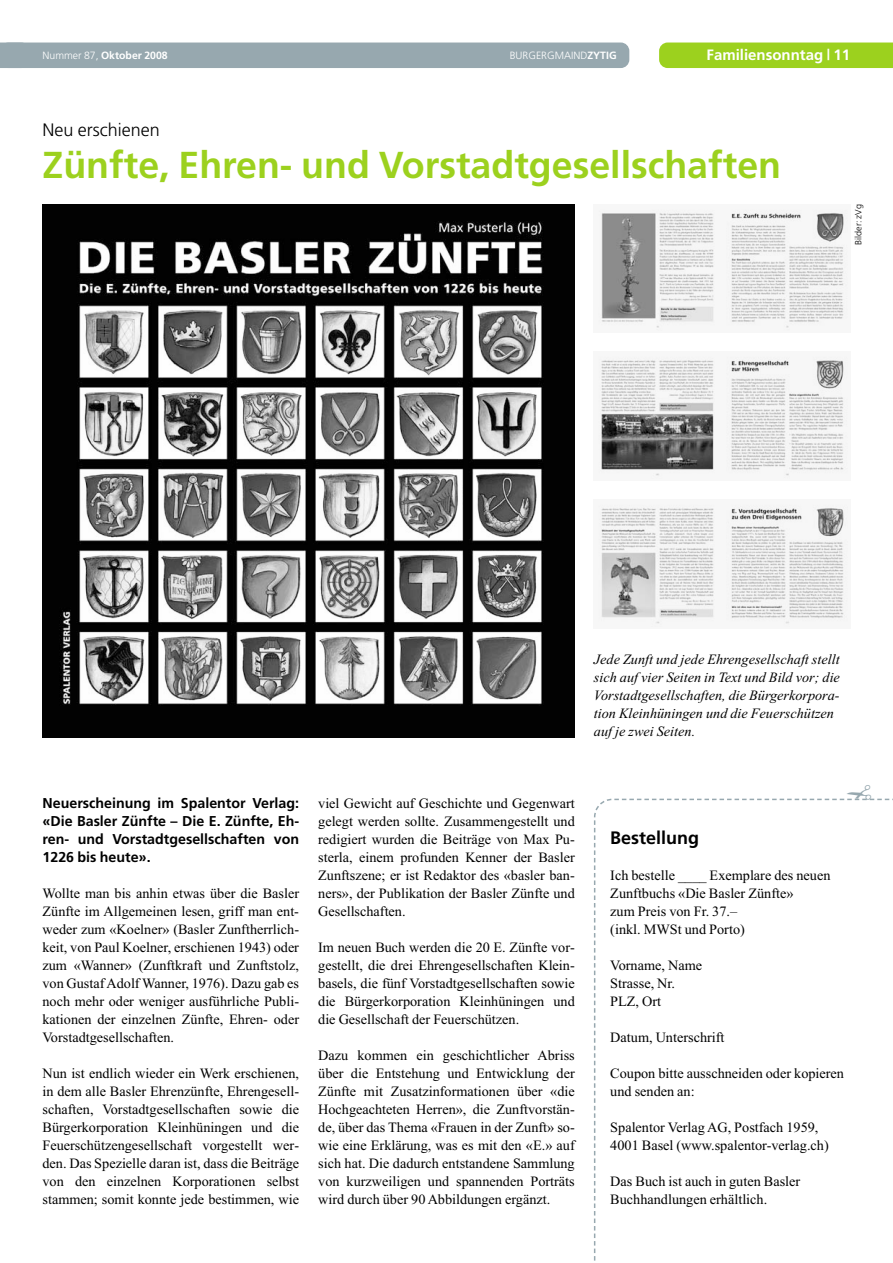
<style>
.page{position:relative;width:893px;height:1263px;background:#fff}
.page>*{position:absolute;margin:0;border:0;box-sizing:border-box;transform-origin:0 0}
.t1{font:700 37.5px "Frutiger";color:#9cd11e}
.t2{font:300 18px "Frutiger";color:#000}
.t3{font:700 18px "Frutiger";color:#000}
.t4{font:700 15px "Frutiger";color:#fff}
.t5{font:14.25px/18px "Times New Roman";color:#000;text-align:justify}
.t6{font:italic 14.25px/18px "Times New Roman";color:#000}
.t7{font:700 14.25px/18px "Frutiger";color:#000;text-align:justify}
.t8{font:700 10.5px "Frutiger";color:#fff}
.t9{font:300 10.5px "Frutiger";color:#fff}
.t10{font:300 9px "Frutiger";color:#000}
.s1{font-weight:300}
.s2{font-weight:700}
</style>
<div class="page">
<div style="left:0;top:43px;width:629px;height:25px;background:#97a8af;border-radius:9px"></div>
<div style="left:659px;top:43px;width:234px;height:25px;background:#9cd11e"></div>
<img style="left:43px;top:204px;width:532px;height:533px">
<img style="left:599px;top:210px;width:249px;height:121px">
<img style="left:599px;top:357px;width:249px;height:122px">
<img style="left:599px;top:505px;width:249px;height:122px">
<svg style="left:594px;top:798px;width:299px;height:463px"></svg>
<svg style="left:0;top:43px;width:6px;height:25px"></svg>
<svg style="left:847px;top:798px;width:24px;height:2px"></svg>
<p class="t8" style="left:43px;top:51px;width:127px"><span class="s1">Nummer 87,</span> Oktober 2008</p>
<p class="t9" style="left:510px;top:51px;width:108px">BURGERGMAIND<span class="s2">ZYTIG</span></p>
<p class="t4" style="left:706px;top:49px;width:145px">Familiensonntag | 11</p>
<p class="t2" style="left:43px;top:122px;width:119px">Neu erschienen</p>
<h1 class="t1" style="left:43px;top:150px;width:740px">Zünfte, Ehren- und Vorstadtgesellschaften</h1>
<p class="t10" style="left:855px;top:245px;width:42px;rotate:-90deg">Bilder: zVg</p>
<p class="t6" style="left:594px;top:650px;width:248px">Jede Zunft und jede Ehrengesellschaft stellt sich auf vier Seiten in Text und Bild vor; die Vorstadtgesellschaften, die Bürgerkorpora&shy;tion Kleinhüningen und die Feuerschützen auf je zwei Seiten.</p>
<p class="t7" style="left:43px;top:795px;width:258px">Neuerscheinung im Spalentor Verlag: «Die Basler Zünfte – Die E. Zünfte, Eh&shy;ren- und Vorstadtgesellschaften von 1226 bis heute».</p>
<p class="t5" style="left:43px;top:884px;width:258px">Wollte man bis anhin etwas über die Basler Zünfte im Allgemeinen lesen, griff man ent&shy;weder zum «Koelner» (Basler Zunftherrlich&shy;keit, von Paul Koelner, erschienen 1943) oder zum «Wanner» (Zunftkraft und Zunftstolz, von Gustaf Adolf Wanner, 1976). Dazu gab es noch mehr oder weniger ausführliche Publi&shy;kationen der einzelnen Zünfte, Ehren- oder Vorstadtgesellschaften.</p>
<p class="t5" style="left:43px;top:1064px;width:258px">Nun ist endlich wieder ein Werk erschienen, in dem alle Basler Ehrenzünfte, Ehrengesell&shy;schaften, Vorstadtgesellschaften sowie die Bürgerkorporation Kleinhüningen und die Feuerschützengesellschaft vorgestellt wer&shy;den. Das Spezielle daran ist, dass die Beiträge von den einzelnen Korporationen selbst stammen; somit konnte jede bestimmen, wie</p>
<p class="t5" style="left:318px;top:794px;width:258px">viel Gewicht auf Geschichte und Gegenwart gelegt werden sollte. Zusammengestellt und redigiert wurden die Beiträge von Max Pu&shy;sterla, einem profunden Kenner der Basler Zunftszene; er ist Redaktor des «basler ban&shy;ners», der Publikation der Basler Zünfte und Gesellschaften.</p>
<p class="t5" style="left:318px;top:938px;width:258px">Im neuen Buch werden die 20 E. Zünfte vor&shy;gestellt, die drei Ehrengesellschaften Klein&shy;basels, die fünf Vorstadtgesellschaften sowie die Bürgerkorporation Kleinhüningen und die Gesellschaft der Feuerschützen.</p>
<p class="t5" style="left:318px;top:1046px;width:258px">Dazu kommen ein geschichtlicher Abriss über die Entstehung und Entwicklung der Zünfte mit Zusatzinformationen über «die Hochgeachteten Herren», die Zunftvorstän&shy;de, über das Thema «Frauen in der Zunft» so&shy;wie eine Erklärung, was es mit den «E.» auf sich hat. Die dadurch entstandene Sammlung von kurzweiligen und spannenden Porträts wird durch über 90 Abbildungen ergänzt.</p>
<p class="t3" style="left:610px;top:831px;width:91px">Bestellung</p>
<p class="t5" style="left:610px;top:866px;width:222px;text-align:left">Ich bestelle ____ Exemplare des neuen<br>Zunftbuchs «Die Basler Zünfte»<br>zum Preis von Fr. 37.–<br>(inkl. MWSt und Porto)</p>
<p class="t5" style="left:610px;top:956px;width:93px;text-align:left">Vorname, Name<br>Strasse, Nr.<br>PLZ, Ort</p>
<p class="t5" style="left:610px;top:1028px;width:116px">Datum, Unterschrift</p>
<p class="t5" style="left:610px;top:1064px;width:235px">Coupon bitte ausschneiden oder kopieren und senden an:</p>
<p class="t5" style="left:610px;top:1118px;width:220px">Spalentor Verlag AG, Postfach 1959,<br>4001 Basel (www.spalentor-verlag.ch)</p>
<p class="t5" style="left:610px;top:1172px;width:191px">Das Buch ist auch in guten Basler<br>Buchhandlungen erhältlich.</p>
</div>
